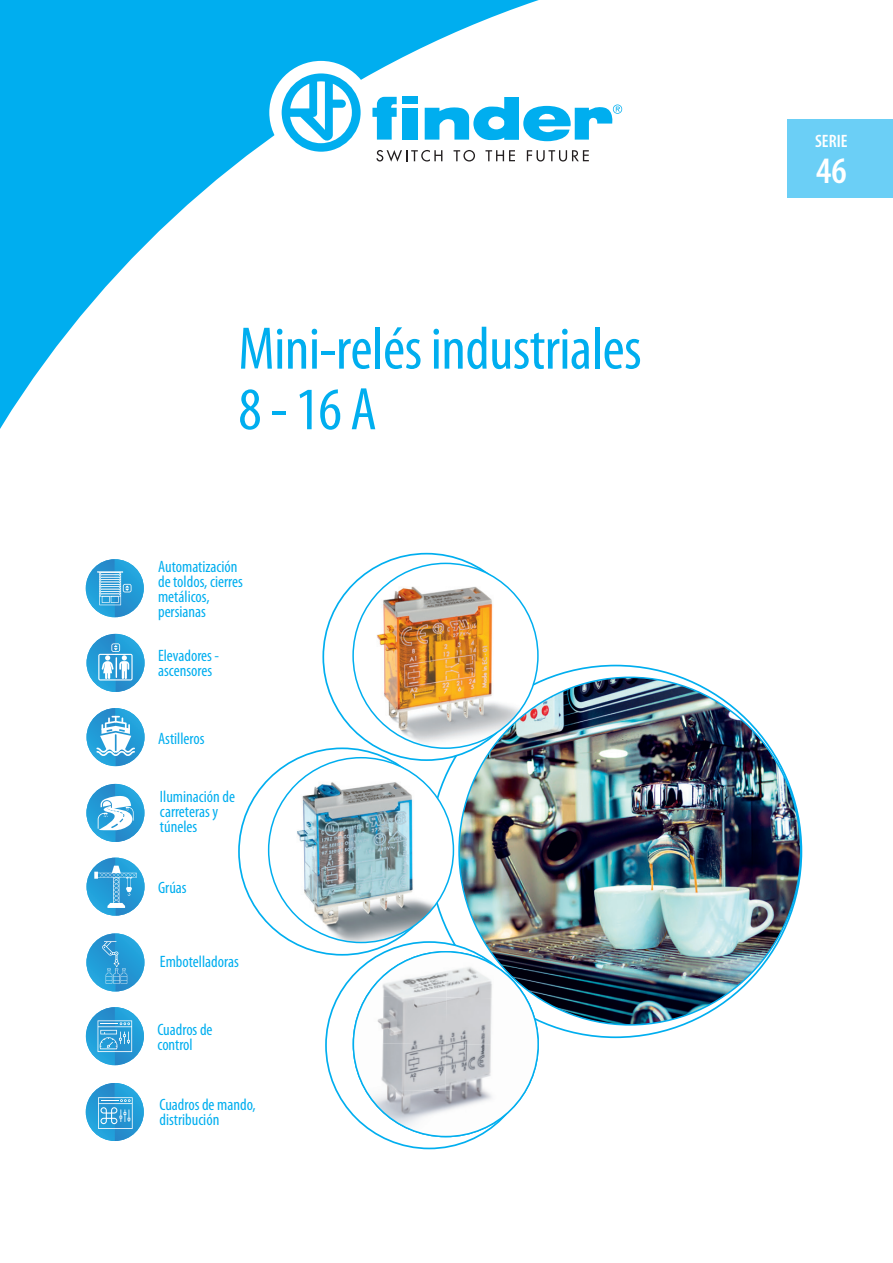
<style>
.page{position:relative;width:893px;height:1263px;background:#fff}
.page>*{position:absolute;margin:0;border:0;box-sizing:border-box;transform-origin:0 0}
.t1{font:condensed 60.6px/60.6px "Myriad Pro";letter-spacing:-.01em;color:#00aeef}
.t2{font:600 condensed 37.5px "Myriad Pro";color:#fff}
.t3{font:600 condensed 18px "Myriad Pro";color:#fff}
.t4{font:condensed 16.5px/15px "Myriad Pro";color:#00aeef}
</style>
<div class="page">
<div style="left:787px;top:119px;width:106px;height:79px;background:#6bcff6"></div>
<svg style="left:0;top:0;width:551px;height:429px"></svg>
<div style="left:269px;top:61px;width:104px;height:103px;background:#fff;border-radius:50%"></div>
<svg style="left:282px;top:73px;width:79px;height:79px"></svg>
<svg style="left:425px;top:97px;width:197px;height:44px"></svg>
<svg style="left:372px;top:97px;width:25px;height:43px"></svg>
<div style="left:403px;top:108px;width:15px;height:32px;background:#00aeef"></div>
<div style="left:403px;top:97px;width:15px;height:7px;background:#00aeef"></div>
<svg style="left:376px;top:150px;width:66px;height:12px"></svg>
<svg style="left:454px;top:150px;width:21px;height:12px"></svg>
<svg style="left:485px;top:150px;width:30px;height:11px"></svg>
<svg style="left:527px;top:150px;width:62px;height:12px"></svg>
<svg style="left:547px;top:665px;width:255px;height:373px"></svg>
<svg style="left:238px;top:553px;width:301px;height:596px"></svg>
<img style="left:458px;top:676px;width:343px;height:349px">
<img style="left:86px;top:559px;width:58px;height:58px">
<svg style="left:97px;top:571px;width:34px;height:34px"></svg>
<img style="left:87px;top:708px;width:58px;height:58px">
<svg style="left:96px;top:716px;width:39px;height:40px"></svg>
<img style="left:87px;top:634px;width:58px;height:58px">
<svg style="left:98px;top:643px;width:35px;height:37px"></svg>
<img style="left:86px;top:784px;width:58px;height:58px">
<svg style="left:96px;top:794px;width:38px;height:36px"></svg>
<img style="left:87px;top:858px;width:58px;height:58px">
<svg style="left:94px;top:866px;width:43px;height:42px;background:#49aadc"></svg>
<img style="left:86px;top:933px;width:58px;height:58px">
<svg style="left:102px;top:941px;width:25px;height:43px"></svg>
<img style="left:86px;top:1007px;width:58px;height:58px">
<svg style="left:98px;top:1020px;width:34px;height:32px"></svg>
<img style="left:86px;top:1083px;width:58px;height:58px">
<svg style="left:98px;top:1097px;width:35px;height:32px"></svg>
<h1 class="t1" style="left:238px;top:318px;width:405px">Mini-relés industriales<br>8 - 16 A</h1>
<p class="t4" style="left:158px;top:558px;width:86px">Automatización de toldos, cierres metálicos, persianas</p>
<p class="t4" style="left:158px;top:648px;width:63px">Elevadores - ascensores</p>
<p class="t4" style="left:158px;top:730px;width:48px">Astilleros</p>
<p class="t4" style="left:160px;top:789px;width:77px">Iluminación de carreteras y túneles</p>
<p class="t4" style="left:158px;top:879px;width:30px">Grúas</p>
<p class="t4" style="left:160px;top:954px;width:80px">Embotelladoras</p>
<p class="t4" style="left:157px;top:1021px;width:57px">Cuadros de control</p>
<p class="t4" style="left:159px;top:1097px;width:98px">Cuadros de mando, distribución</p>
<p class="t3" style="left:815px;top:131px;width:34px">SЕRIE</p>
<h2 class="t2" style="left:816px;top:150px;width:32px">46</h2>
</div>
